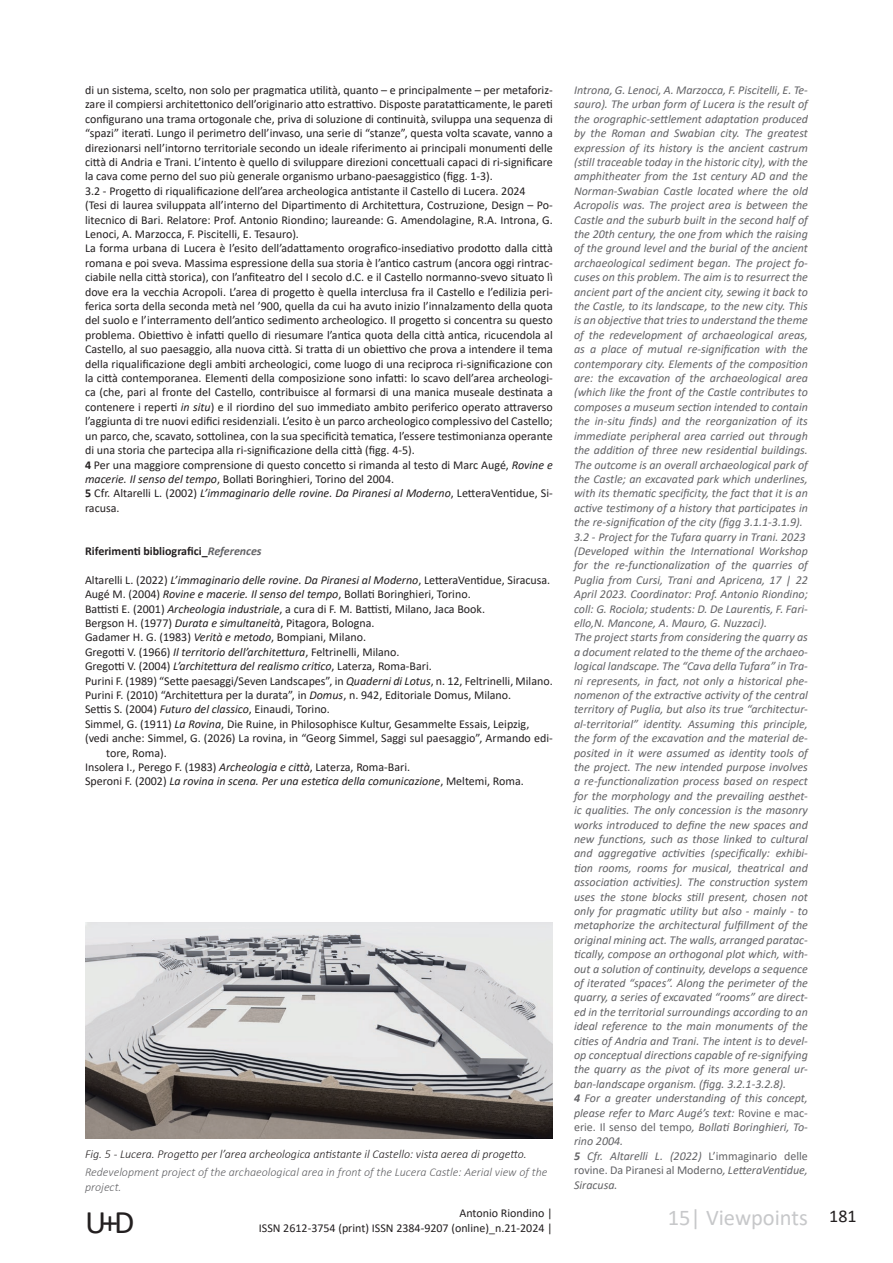
<style>
.page{position:relative;width:893px;height:1263px;background:#fff}
.page>*{position:absolute;margin:0;border:0;box-sizing:border-box;transform-origin:0 0}
.t1{font:33px "Calibri";color:#231f20}
.t2{font:22.5px "Calibri";color:#c7c8ca}
.t3{font:18px "Calibri";color:#231f20}
.t4{font:12px/14.4px "Calibri";color:#231f20}
.t5{font:italic 12px/14.4px "Calibri";color:#636366}
.t6{font:italic 12px "Calibri";color:#231f20}
.t7{font:italic 300 12px/14.4px "Calibri";color:#636366}
.t8{font:italic 300 12px "Calibri";color:#231f20}
.t9{font:700 12px "Calibri";color:#231f20}
.s1{font-style:italic}
.s2{font-weight:700}
.s3{font-style:italic;color:#636366}
.s4{font-style:normal}
</style>
<div class="page">
<img style="left:85px;top:923px;width:468px;height:216px">
<p class="t4" style="left:85px;top:83px;width:469px">di un sistema, scelto, non solo per pragmatica utilità, quanto – e principalmente – per metaforiz&shy;zare il compiersi architettonico dell’originario atto estrattivo. Disposte paratatticamente, le pareti configurano una trama ortogonale che, priva di soluzione di continuità, sviluppa una sequenza di “spazi” iterati. Lungo il perimetro dell’invaso, una serie di “stanze”, questa volta scavate, vanno a direzionarsi nell’intorno territoriale secondo un ideale riferimento ai principali monumenti delle città di Andria e Trani. L’intento è quello di sviluppare direzioni concettuali capaci di ri-significare la cava come perno del suo più generale organismo urbano-paesaggistico (figg. 1-3).<br>3.2 - Progetto di riqualificazione dell’area archeologica antistante il Castello di Lucera. 2024<br>(Tesi di laurea sviluppata all’interno del Dipartimento di Architettura, Costruzione, Design – Po&shy;litecnico di Bari. Relatore: Prof. Antonio Riondino; laureande: G. Amendolagine, R.A. Introna, G.<br>Lenoci, A. Marzocca, F. Piscitelli, E. Tesauro).<br>La forma urbana di Lucera è l’esito dell’adattamento orografico-insediativo prodotto dalla città romana e poi sveva. Massima espressione della sua storia è l’antico castrum (ancora oggi rintrac&shy;ciabile nella città storica), con l’anfiteatro del I secolo d.C. e il Castello normanno-svevo situato lì dove era la vecchia Acropoli. L’area di progetto è quella interclusa fra il Castello e l’edilizia peri&shy;ferica sorta della seconda metà nel ’900, quella da cui ha avuto inizio l’innalzamento della quota del suolo e l’interramento dell’antico sedimento archeologico. Il progetto si concentra su questo problema. Obiettivo è infatti quello di riesumare l’antica quota della città antica, ricucendola al Castello, al suo paesaggio, alla nuova città. Si tratta di un obiettivo che prova a intendere il tema della riqualificazione degli ambiti archeologici, come luogo di una reciproca ri-significazione con la città contemporanea. Elementi della composizione sono infatti: lo scavo dell’area archeologi&shy;ca (che, pari al fronte del Castello, contribuisce al formarsi di una manica museale destinata a contenere i reperti <span class="s1">in situ</span>) e il riordino del suo immediato ambito periferico operato attraverso l’aggiunta di tre nuovi edifici residenziali. L’esito è un parco archeologico complessivo del Castello; un parco, che, scavato, sottolinea, con la sua specificità tematica, l’essere testimonianza operante di una storia che partecipa alla ri-significazione della città (figg. 4-5).<br><span class="s2">4</span> Per una maggiore comprensione di questo concetto si rimanda al testo di Marc Augé, <span class="s1">Rovine e macerie. Il senso del tempo</span>, Bollati Boringhieri, Torino del 2004.<br><span class="s2">5</span> Cfr. Altarelli L. (2002) <span class="s1">L’immaginario delle rovine. Da Piranesi al Moderno</span>, LetteraVentidue, Si&shy;racusa.</p>
<p class="t9" style="left:85px;top:542px;width:178px">Riferimenti bibliografici_<span class="s3">References</span></p>
<p class="t6" style="left:85px;top:571px;width:467px"><span class="s4">Altarelli L. (2022)</span> L’immaginario delle rovine. Da Piranesi al Moderno<span class="s4">, LetteraVentidue, Siracusa.</span></p>
<p class="t4" style="left:85px;top:587px;width:387px">Augé M. (2004) <span class="s1">Rovine e macerie. Il senso del tempo</span>, Bollati Boringhieri, Torino.</p>
<p class="t4" style="left:85px;top:601px;width:402px">Battisti E. (2001) <span class="s1">Archeologia industriale</span>, a cura di F. M. Battisti, Milano, Jaca Book.</p>
<p class="t4" style="left:85px;top:615px;width:291px">Bergson H. (1977) <span class="s1">Durata e simultaneità</span>, Pitagora, Bologna.</p>
<p class="t4" style="left:85px;top:630px;width:283px">Gadamer H. G. (1983) <span class="s1">Verità e metodo</span>, Bompiani, Milano.</p>
<p class="t4" style="left:85px;top:644px;width:316px">Gregotti V. (1966) <span class="s1">Il territorio dell’architettura</span>, Feltrinelli, Milano.</p>
<p class="t4" style="left:85px;top:659px;width:348px">Gregotti V. (2004) <span class="s1">L’architettura del realismo critico</span>, Laterza, Roma-Bari.</p>
<p class="t4" style="left:85px;top:673px;width:469px">Purini F. (1989) “Sette paesaggi/Seven Landscapes”, in <span class="s1">Quaderni di Lotus</span>, n. 12, Feltrinelli, Milano.</p>
<p class="t4" style="left:85px;top:687px;width:428px">Purini F. (2010) “Architettura per la durata”, in <span class="s1">Domus</span>, n. 942, Editoriale Domus, Milano.</p>
<p class="t4" style="left:85px;top:702px;width:246px">Settis S. (2004) <span class="s1">Futuro del classico</span>, Einaudi, Torino.</p>
<p class="t4" style="left:85px;top:716px;width:446px">Simmel, G. (1911) <span class="s1">La Rovina</span>, Die Ruine, in Philosophisce Kultur, Gesammelte Essais, Leipzig,</p>
<p class="t4" style="left:85px;top:731px;width:469px">(vedi anche: Simmel, G. (2026) La rovina, in “Georg Simmel, Saggi sul paesaggio”, Armando edi-</p>
<p class="t4" style="left:106px;top:745px;width:62px">tore, Roma).</p>
<p class="t4" style="left:85px;top:759px;width:327px">Insolera I., Perego F. (1983) <span class="s1">Archeologia e città</span>, Laterza, Roma-Bari.</p>
<p class="t6" style="left:85px;top:773px;width:440px"><span class="s4">Speroni F. (2002)</span> La rovina in scena. Per una estetica della comunicazione<span class="s4">, Meltemi, Roma.</span></p>
<p class="t8" style="left:85px;top:1147px;width:443px">Fig. 5 - Lucera. Progetto per l’area archeologica antistante il Castello: vista aerea di progetto.</p>
<p class="t7" style="left:85px;top:1165px;width:464px">Redevelopment project of the archaeological area in front of the Lucera Castle: Aerial view of the project.</p>
<p class="t5" style="left:574px;top:82px;width:235px">Introna, G. Lenoci, A. Marzocca, F. Piscitelli, E. Te&shy;sauro). The urban form of Lucera is the result of the orographic-settlement adaptation produced by the Roman and Swabian city. The greatest expression of its history is the ancient castrum (still traceable today in the historic city), with the amphitheater from the 1st century AD and the Norman-Swabian Castle located where the old Acropolis was. The project area is between the Castle and the suburb built in the second half of the 20th century, the one from which the raising of the ground level and the burial of the ancient archaeological sediment began. The project fo&shy;cuses on this problem. The aim is to resurrect the ancient part of the ancient city, sewing it back to the Castle, to its landscape, to the new city. This is an objective that tries to understand the theme of the redevelopment of archaeological areas, as a place of mutual re-signification with the contemporary city. Elements of the composition are: the excavation of the archaeological area (which like the front of the Castle contributes to composes a museum section intended to contain the in-situ finds) and the reorganization of its immediate peripheral area carried out through the addition of three new residential buildings.<br>The outcome is an overall archaeological park of the Castle; an excavated park which underlines, with its thematic specificity, the fact that it is an active testimony of a history that participates in the re-signification of the city (figg 3.1.1-3.1.9).<br>3.2 - Project for the Tufara quarry in Trani. 2023 (Developed within the International Workshop for the re-functionalization of the quarries of Puglia from Cursi, Trani and Apricena, 17 | 22<br>April 2023. Coordinator: Prof. Antonio Riondino; coll: G. Rociola; students: D. De Laurentis, F. Fari&shy;ello,N. Mancone, A. Mauro, G. Nuzzaci).<br>The project starts from considering the quarry as a document related to the theme of the archaeo&shy;logical landscape. The “Cava della Tufara” in Tra&shy;ni represents, in fact, not only a historical phe&shy;nomenon of the extractive activity of the central territory of Puglia, but also its true “architectur&shy;al-territorial” identity. Assuming this principle, the form of the excavation and the material de&shy;posited in it were assumed as identity tools of the project. The new intended purpose involves a re-functionalization process based on respect for the morphology and the prevailing aesthet&shy;ic qualities. The only concession is the masonry works introduced to define the new spaces and new functions, such as those linked to cultural and aggregative activities (specifically: exhibi&shy;tion rooms, rooms for musical, theatrical and association activities). The construction system uses the stone blocks still present, chosen not only for pragmatic utility but also - mainly - to metaphorize the architectural fulfillment of the original mining act. The walls, arranged paratac&shy;tically, compose an orthogonal plot which, with&shy;out a solution of continuity, develops a sequence of iterated “spaces”. Along the perimeter of the quarry, a series of excavated “rooms” are direct&shy;ed in the territorial surroundings according to an ideal reference to the main monuments of the cities of Andria and Trani. The intent is to devel&shy;op conceptual directions capable of re-signifying the quarry as the pivot of its more general ur&shy;ban-landscape organism. (figg. 3.2.1-3.2.8).<br><span class="s2">4</span> For a greater understanding of this concept, please refer to Marc Augé’s text: <span class="s4">Rovine e mac&shy;erie. Il senso del tempo</span>, Bollati Boringhieri, To&shy;rino 2004.<br><span class="s2">5</span> Cfr. Altarelli L. (2022) <span class="s4">L’immaginario delle rovine. Da Piranesi al Moderno</span>, LetteraVentidue, Siracusa.</p>
<p class="t4" style="left:459px;top:1205px;width:95px">Antonio Riondino |</p>
<h3 class="t3" style="left:829px;top:1203px;width:29px">181</h3>
<h2 class="t2" style="left:668px;top:1202px;width:142px">15| Viewpoints</h2>
<h1 class="t1" style="left:85px;top:1199px;width:51px">U+D</h1>
<p class="t4" style="left:259px;top:1220px;width:295px">ISSN 2612-3754 (print) ISSN 2384-9207 (online)_n.21-2024 |</p>
</div>
